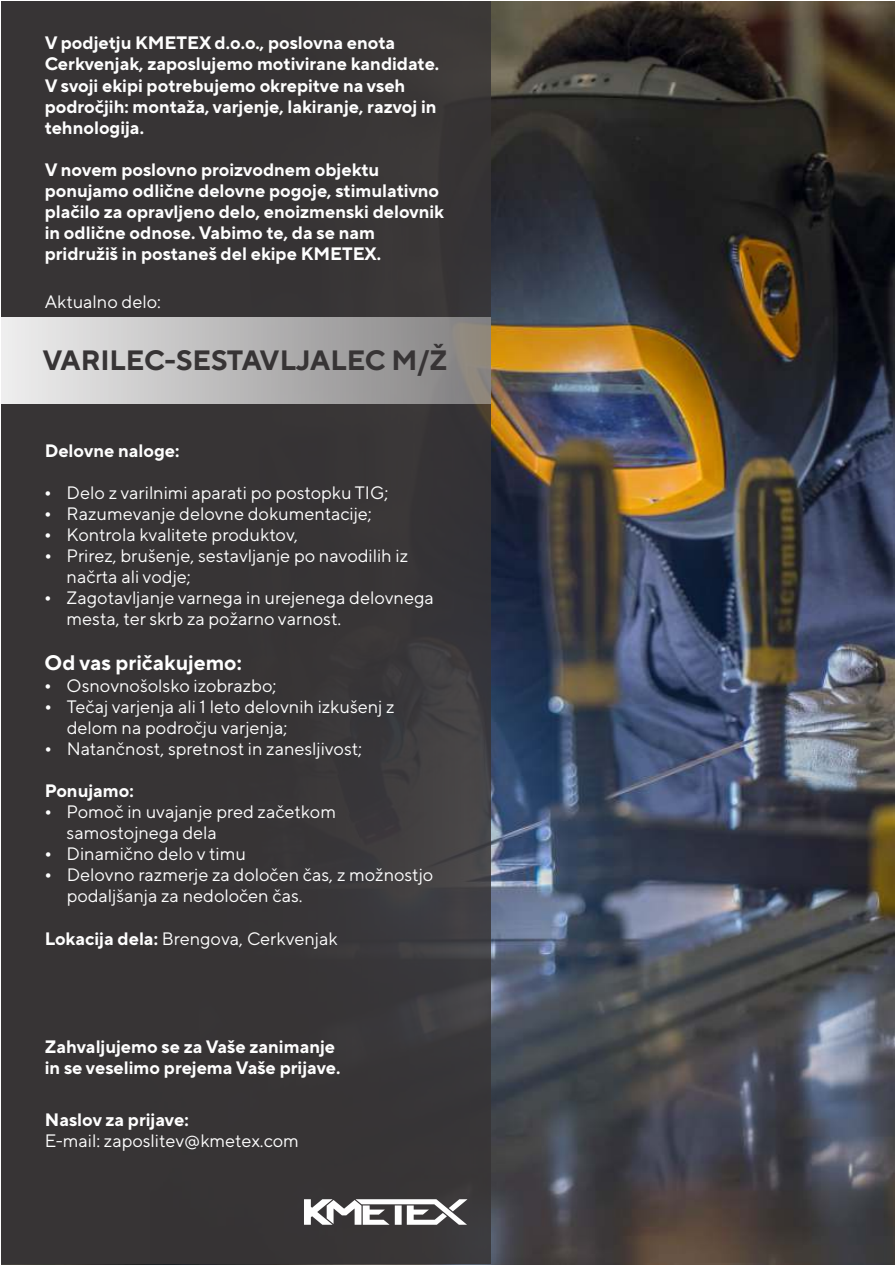
<style>
.page{position:relative;width:896px;height:1266px;background:#fff}
.page>*{position:absolute;margin:0;border:0;box-sizing:border-box;transform-origin:0 0}
.t1{font:700 27.9px "TT Norms Pro";color:#373435}
.t2{font:700 21px "TT Norms Pro";color:#fefefe}
.t3{font:18px/21px "TT Norms Pro";color:#fefefe}
.t4{font:700 18px/21px "TT Norms Pro";color:#fefefe}
.s1{font-weight:700}
</style>
<div class="page">
<img style="left:491px;top:2px;width:403px;height:1262px">
<div style="left:2px;top:2px;width:489px;height:1262px;background:#373435"></div>
<svg style="left:304px;top:1199px;width:163px;height:26px"></svg>
<div style="left:2px;top:317px;width:489px;height:87px;background:linear-gradient(to right,#ededef,#83807e)"></div>
<p class="t4" style="left:45px;top:35px;width:396px">V podjetju KMETEX d.o.o., poslovna enota Cerkvenjak, zaposlujemo motivirane kandidate.<br>V svoji ekipi potrebujemo okrepitve na vseh področjih: montaža, varjenje, lakiranje, razvoj in tehnologija.</p>
<p class="t4" style="left:45px;top:162px;width:401px">V novem poslovno proizvodnem objektu ponujamo odlične delovne pogoje, stimulativno plačilo za opravljeno delo, enoizmenski delovnik in odlične odnose. Vabimo te, da se nam pridružiš in postaneš del ekipe KMETEX.</p>
<p class="t3" style="left:45px;top:293px;width:118px">Aktualno delo:</p>
<h1 class="t1" style="left:43px;top:350px;width:406px">VARILEC-SESTAVLJALEC M/Ž</h1>
<p class="t4" style="left:45px;top:442px;width:136px">Delovne naloge:</p>
<p class="t3" style="left:67px;top:485px;width:323px">Delo z varilnimi aparati po postopku TIG;</p>
<p class="t3" style="left:67px;top:506px;width:307px">Razumevanje delovne dokumentacije;</p>
<p class="t3" style="left:67px;top:527px;width:233px">Kontrola kvalitete produktov,</p>
<p class="t3" style="left:67px;top:548px;width:343px">Prirez, brušenje, sestavljanje po navodilih iz načrta ali vodje;</p>
<p class="t3" style="left:67px;top:590px;width:369px">Zagotavljanje varnega in urejenega delovnega mesta, ter skrb za požarno varnost.</p>
<p class="t2" style="left:45px;top:655px;width:199px">Od vas pričakujemo:</p>
<p class="t3" style="left:67px;top:678px;width:211px">Osnovnošolsko izobrazbo;</p>
<p class="t3" style="left:67px;top:699px;width:329px">Tečaj varjenja ali 1 leto delovnih izkušenj z delom na področju varjenja;</p>
<p class="t3" style="left:67px;top:741px;width:297px">Natančnost, spretnost in zanesljivost;</p>
<p class="t4" style="left:45px;top:783px;width:91px">Ponujamo:</p>
<p class="t3" style="left:67px;top:804px;width:271px">Pomoč in uvajanje pred začetkom samostojnega dela</p>
<p class="t3" style="left:67px;top:846px;width:181px">Dinamično delo v timu</p>
<p class="t3" style="left:67px;top:867px;width:368px">Delovno razmerje za določen čas, z možnostjo podaljšanja za nedoločen čas.</p>
<p class="t3" style="left:45px;top:930px;width:294px"><span class="s1">Lokacija dela:</span> Brengova, Cerkvenjak</p>
<p class="t4" style="left:45px;top:1038px;width:297px">Zahvaljujemo se za Vaše zanimanje in se veselimo prejema Vaše prijave.</p>
<p class="t4" style="left:45px;top:1111px;width:145px">Naslov za prijave:</p>
<p class="t3" style="left:45px;top:1132px;width:256px">E-mail: zaposlitev@kmetex.com</p>
</div>
